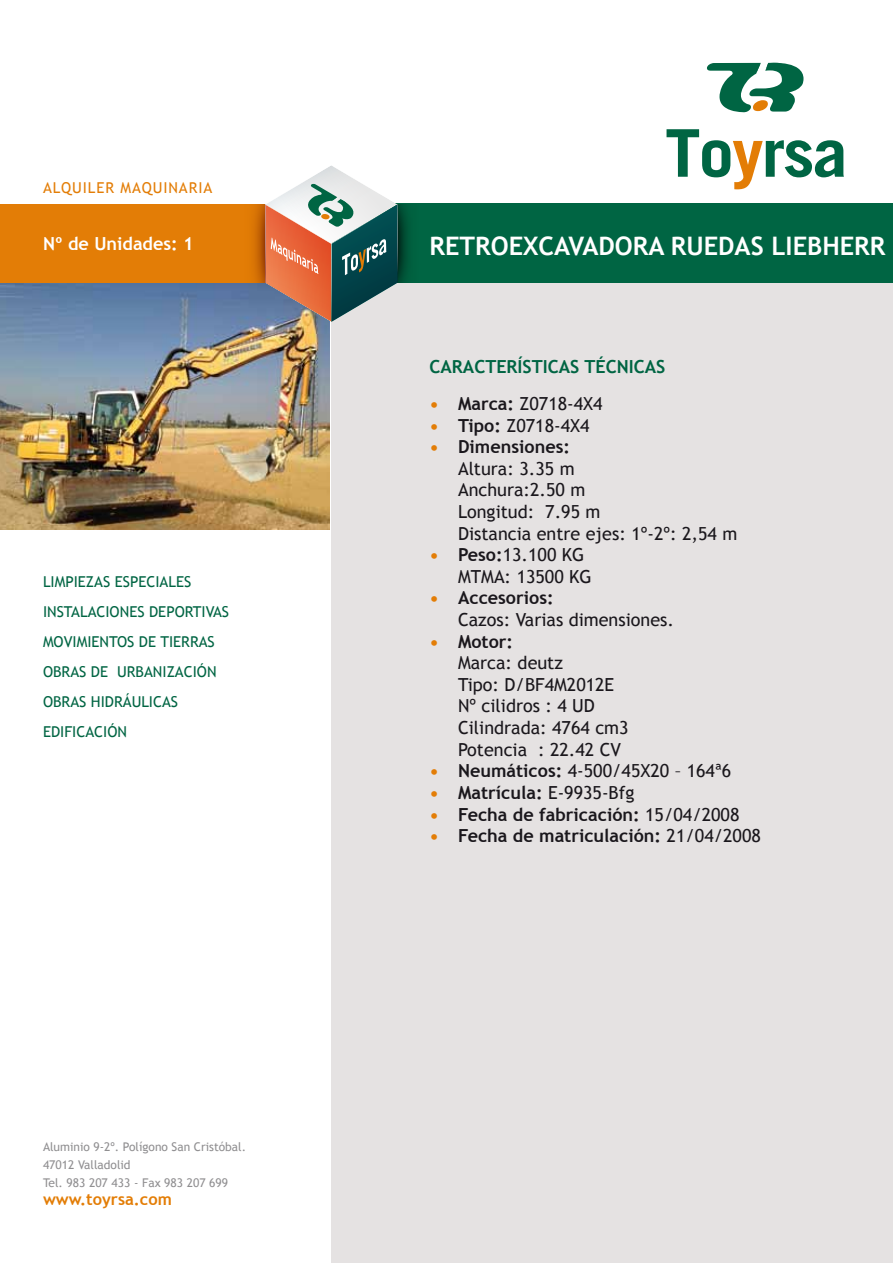
<style>
.page{position:relative;width:893px;height:1263px;background:#fff}
.page>*{position:absolute;margin:0;border:0;box-sizing:border-box;transform-origin:0 0}
.t1{font:700 25.5px "Trebuchet MS";color:#fff}
.t2{font:18px/21.6px "Trebuchet MS";color:#1a171c}
.t3{font:700 18px "Trebuchet MS";color:#1a171c}
.t4{font:700 18px "Trebuchet MS";color:#006543}
.t5{font:700 18px "Trebuchet MS";color:#fff}
.t6{font:700 16.5px "Trebuchet MS";color:#e37d06}
.t7{font:15px/30px "Trebuchet MS";color:#006543}
.t8{font:15px "Trebuchet MS";letter-spacing:.06em;color:#e37d06}
.t9{font:12px/18px "Trebuchet MS";color:#908f91}
.s1{font-weight:700;color:#e37d06}
.s2{font-weight:700}
.s3{color:#e37d06}
.s4{font-weight:400}
</style>
<div class="page">
<div style="left:331px;top:0;width:562px;height:1263px;background:#e5e2e2"></div>
<div style="left:0;top:0;width:893px;height:258px;background:#fff"></div>
<svg style="left:666px;top:129px;width:178px;height:60px"></svg>
<svg style="left:707px;top:63px;width:96px;height:49px"></svg>
<img style="left:0;top:283px;width:330px;height:247px">
<div style="left:332px;top:203px;width:561px;height:79px;background:#006543"></div>
<svg style="left:399px;top:204px;width:25px;height:79px"></svg>
<svg style="left:399px;top:205px;width:25px;height:77px"></svg>
<div style="left:0;top:204px;width:265px;height:79px;background:#e37d06"></div>
<svg style="left:254px;top:204px;width:11px;height:79px"></svg>
<svg style="left:265px;top:165px;width:134px;height:158px"></svg>
<p class="t8" style="left:43px;top:182px;width:171px">ALQUILER MAQUINARIA</p>
<p class="t5" style="left:43px;top:236px;width:152px">Nº de Unidades: 1</p>
<h1 class="t1" style="left:430px;top:236px;width:457px">RETROEXCAVADORA RUEDAS LIEBHERR</h1>
<p class="t7" style="left:43px;top:568px;width:188px">LIMPIEZAS ESPECIALES<br>INSTALACIONES DEPORTIVAS<br>MOVIMIENTOS DE TIERRAS<br>OBRAS DE URBANIZACIÓN<br>OBRAS HIDRÁULICAS<br>EDIFICACIÓN</p>
<p class="t9" style="left:43px;top:1138px;width:205px">Aluminio 9-2º. Polígono San Cristóbal.<br>47012 Valladolid<br>Tel. 983 207 433 - Fax 983 207 699</p>
<p class="t6" style="left:43px;top:1192px;width:130px">www.toyrsa.com</p>
<p class="t4" style="left:430px;top:359px;width:237px">CARACTERÍSTICAS TÉCNICAS</p>
<p class="t2" style="left:430px;top:394px;width:175px"><span class="s1">•</span> <span class="s2">Marca:</span> Z0718-4X4</p>
<p class="t2" style="left:430px;top:416px;width:162px"><span class="s1">•</span> <span class="s2">Tipo:</span> Z0718-4X4</p>
<p class="t2" style="left:458px;top:437px;width:281px;text-indent:-28px"><span class="s1">•</span> <span class="s2">Dimensiones:<br></span>Altura: 3.35 m<br>Anchura:2.50 m<br>Longitud: 7.95 m<br>Distancia entre ejes: 1º-2º: 2,54 m</p>
<p class="t2" style="left:458px;top:545px;width:135px;text-indent:-28px"><span class="s1">•</span> <span class="s2">Peso:</span>13.100 KG<br>MTMA: 13500 KG</p>
<p class="t2" style="left:458px;top:588px;width:217px;text-indent:-28px"><span class="s1">•</span> <span class="s2">Accesorios:<br></span>Cazos: Varias dimensiones.</p>
<p class="t2" style="left:458px;top:632px;width:172px;text-indent:-28px"><span class="s1">•</span> <span class="s2">Motor:<br></span>Marca: deutz<br>Tipo: D/BF4M2012E<br>Nº cilidros : 4 UD<br>Cilindrada: 4764 cm3<br>Potencia : 22.42 CV</p>
<p class="t2" style="left:430px;top:761px;width:303px"><span class="s1">•</span> <span class="s2">Neumáticos:</span> 4-500/45X20 – 164ª6</p>
<p class="t3" style="left:430px;top:785px;width:206px"><span class="s3">•</span> Matrícula: <span class="s4">E-9935-Bfg</span></p>
<p class="t3" style="left:430px;top:807px;width:311px"><span class="s3">•</span> Fecha de fabricación: <span class="s4">15/04/2008</span></p>
<p class="t3" style="left:430px;top:829px;width:333px"><span class="s3">•</span> Fecha de matriculación: <span class="s4">21/04/2008</span></p>
</div>
